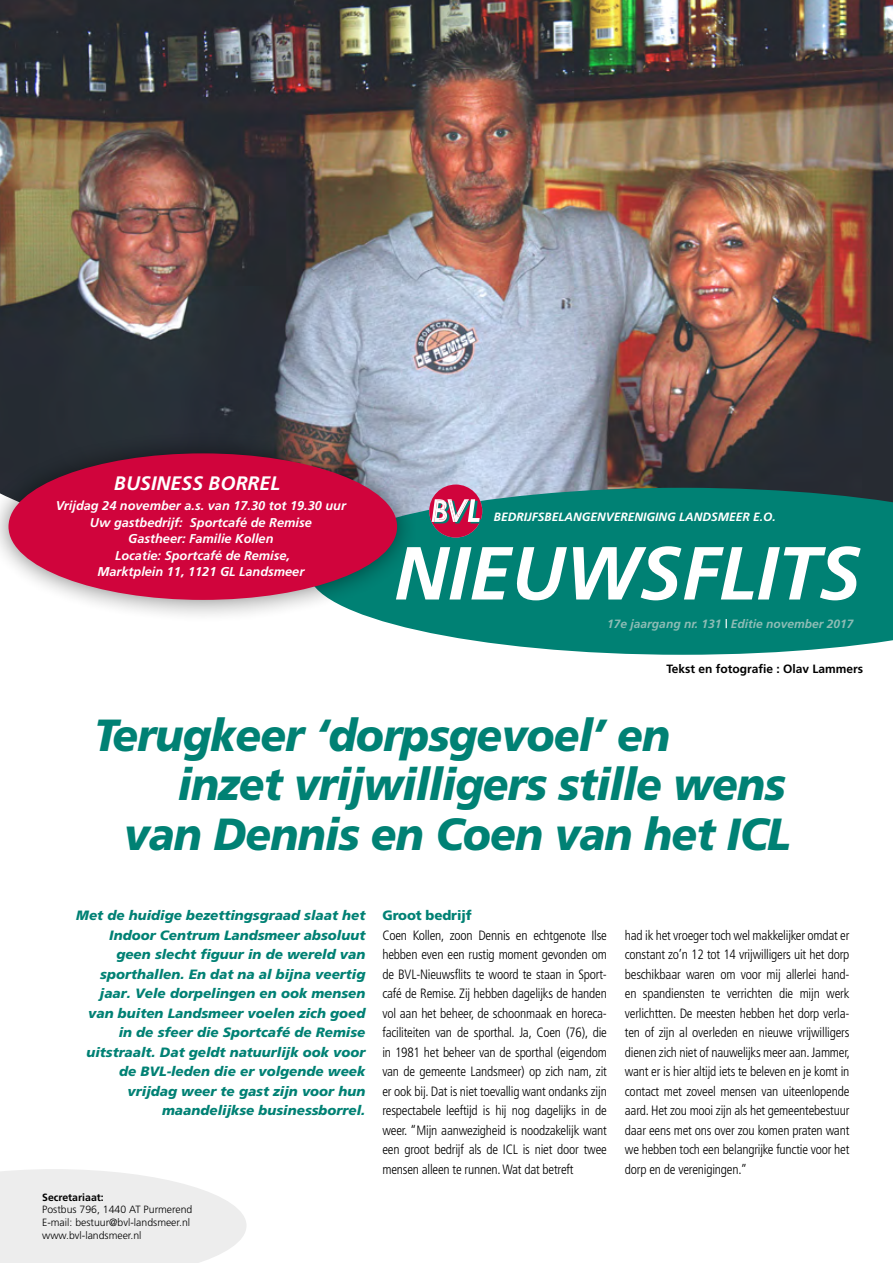
<style>
.page{position:relative;width:893px;height:1263px;background:#fff}
.page>*{position:absolute;margin:0;border:0;box-sizing:border-box;transform-origin:0 0}
.t1{font:italic 700 75px "Frutiger";color:#fff}
.t2{font:italic 900 45px "Frutiger";letter-spacing:-.02em;color:#008174;scale:.94 1}
.t3{font:italic 700 19.5px "Frutiger";color:#fff}
.t4{font:300 condensed 13.5px/19.5px "Frutiger";letter-spacing:-.015em;color:#000;text-align:justify}
.t5{font:italic 900 13.5px/19.5px "Frutiger";color:#008174;text-align:right}
.t6{font:900 13.5px "Frutiger";letter-spacing:-.01em;color:#008174}
.t7{font:italic 700 12.75px/16.5px "Frutiger";color:#fff;text-align:center}
.t8{font:italic 700 12px "Frutiger";color:#fff}
.t9{font:italic 700 12px "Frutiger";color:#8ebcb5}
.t10{font:700 12px "Frutiger";color:#000}
.t11{font:300 10.5px/12.6px "Frutiger";color:#000}
.t12{font:700 10.5px "Frutiger";color:#000}
.s1{color:#fff}
</style>
<div class="page">
<img style="left:0;top:0;width:893px;height:436px">
<svg style="left:419px;top:436px;width:474px;height:52px;background:#666873"></svg>
<svg style="left:0;top:1169px;width:246px;height:94px;background:#efefef"></svg>
<svg style="left:389px;top:488px;width:504px;height:167px;background:#10877b"></svg>
<div style="left:429px;top:485px;width:53px;height:53px;background:#d0043c;border-radius:50%"></div>
<svg style="left:432px;top:499px;width:50px;height:24px"></svg>
<div style="left:0;top:431px;width:419px;height:192px;background:#000;opacity:.5"></div>
<div style="left:9px;top:453px;width:388px;height:147px;background:#d0043c;border-radius:50%"></div>
<h3 class="t3" style="left:114px;top:472px;width:167px">BUSINESS BORREL</h3>
<p class="t7" style="left:56px;top:497px;width:292px">Vrijdag 24 november a.s. van 17.30 tot 19.30 uur Uw gastbedrijf: Sportcafé de Remise<br>Gastheer: Familie Kollen<br>Locatie: Sportcafé de Remise,<br>Marktplein 11, 1121 GL Landsmeer</p>
<p class="t8" style="left:494px;top:510px;width:284px">BEDRIJFSBELANGENVERENIGING LANDSMEER E.O.</p>
<h1 class="t1" style="left:394px;top:529px;width:468px">NIEUWSFLITS</h1>
<p class="t9" style="left:607px;top:617px;width:248px">17e jaargang nr. 131 <span class="s1">|</span> Editie november 2017</p>
<p class="t10" style="left:666px;top:662px;width:198px">Tekst en fotografie : Olav Lammers</p>
<h2 class="t2" style="left:94px;top:708px;width:615px">Terugkeer ‘dorpsgevoel’ en</h2>
<h2 class="t2" style="left:178px;top:758px;width:648px">inzet vrijwilligers stille wens</h2>
<h2 class="t2" style="left:124px;top:807px;width:711px">van Dennis en Coen van het ICL</h2>
<p class="t5" style="left:76px;top:905px;width:291px">Met de huidige bezettingsgraad slaat het Indoor Centrum Landsmeer absoluut geen slecht figuur in de wereld van sporthallen. En dat na al bijna veertig jaar. Vele dorpelingen en ook mensen van buiten Landsmeer voelen zich goed in de sfeer die Sportcafé de Remise uitstraalt. Dat geldt natuurlijk ook voor de BVL-leden die er volgende week vrijdag weer te gast zijn voor hun maandelijkse businessborrel.</p>
<p class="t12" style="left:42px;top:1191px;width:63px">Secretariaat:</p>
<p class="t11" style="left:42px;top:1203px;width:152px">Postbus 796, 1440 AT Purmerend<br>E-mail: bestuur@bvl-landsmeer.nl www.bvl-landsmeer.nl</p>
<p class="t6" style="left:382px;top:907px;width:91px">Groot bedrijf</p>
<p class="t4" style="left:382px;top:925px;width:226px">Coen Kollen, zoon Dennis en echtgenote Ilse hebben even een rustig moment gevonden om de BVL-Nieuwsflits te woord te staan in Sport&shy;café de Remise. Zij hebben dagelijks de handen vol aan het beheer, de schoonmaak en horeca&shy;faciliteiten van de sporthal. Ja, Coen (76), die in 1981 het beheer van de sporthal (eigendom van de gemeente Landsmeer) op zich nam, zit er ook bij. Dat is niet toevallig want ondanks zijn respectabele leeftijd is hij nog dagelijks in de weer. “Mijn aanwezigheid is noodzakelijk want een groot bedrijf als de ICL is niet door twee mensen alleen te runnen. Wat dat betreft</p>
<p class="t4" style="left:625px;top:925px;width:227px">had ik het vroeger toch wel makkelijker omdat er constant zo’n 12 tot 14 vrijwilligers uit het dorp beschikbaar waren om voor mij allerlei hand&shy;en spandiensten te verrichten die mijn werk verlichtten. De meesten hebben het dorp verla&shy;ten of zijn al overleden en nieuwe vrijwilligers dienen zich niet of nauwelijks meer aan. Jammer, want er is hier altijd iets te beleven en je komt in contact met zoveel mensen van uiteenlopende aard. Het zou mooi zijn als het gemeentebestuur daar eens met ons over zou komen praten want we hebben toch een belangrijke functie voor het dorp en de verenigingen.”</p>
</div>
